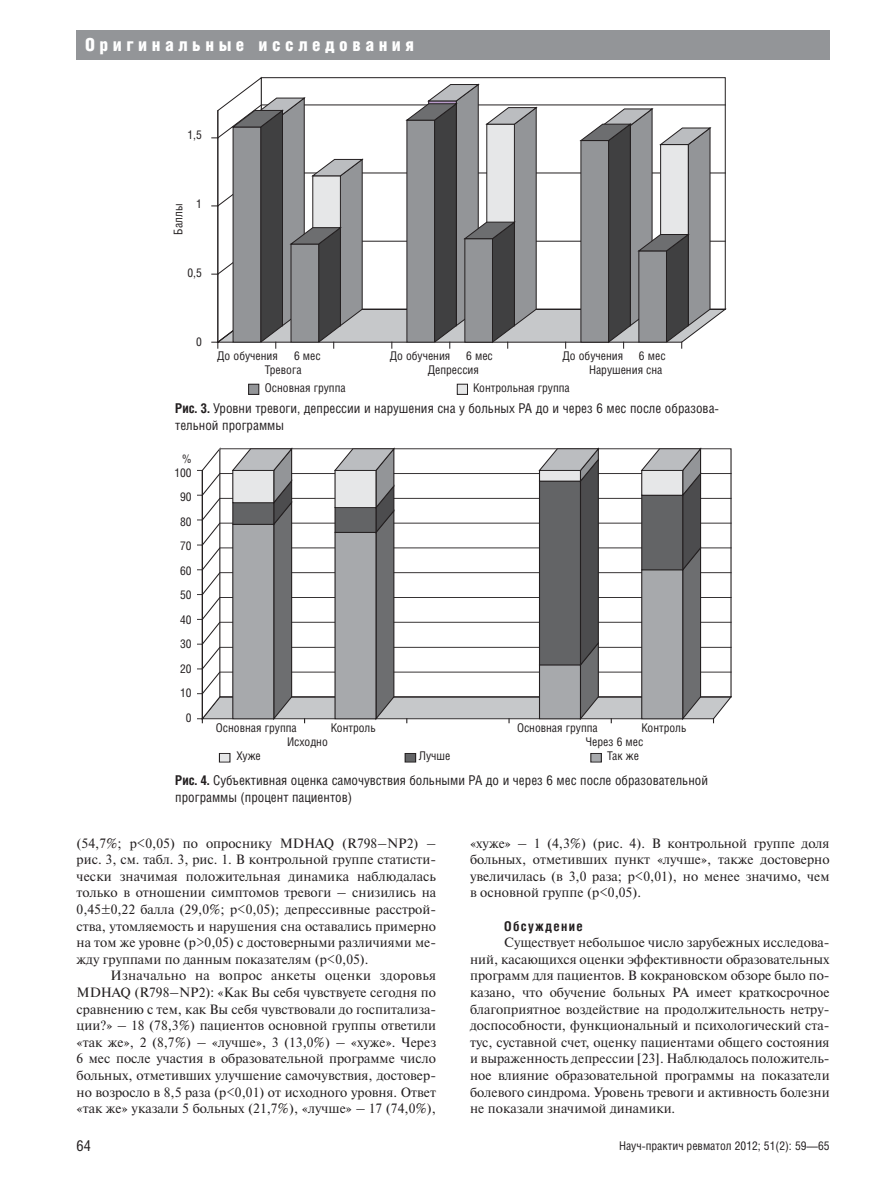
<style>
.page{position:relative;width:893px;height:1190px;background:#fff}
.page>*{position:absolute;margin:0;border:0;box-sizing:border-box;transform-origin:0 0}
.t1{font:900 18px "Helios Cond";letter-spacing:.25em;color:#fff}
.t2{font:15px "Helios Cond";color:#231f20}
.t3{font:13.5px/16.6px "Newton C";color:#231f20;text-align:justify}
.t4{font:13.5px/16.5px "Helios Cond";color:#231f20}
.t5{font:700 13.5px "Helios Cond";letter-spacing:.1em;color:#231f20}
.t6{font:12px/24.5px "Helios Cond";color:#231f20;text-align:right}
.s1{font-weight:700}
</style>
<div class="page">
<div style="left:77px;top:30px;width:752px;height:30px;background:#939598"></div>
<svg style="left:212px;top:76px;width:514px;height:272px"></svg>
<div style="left:248px;top:384px;width:11px;height:10px;background:#939598"></div>
<div style="left:248px;top:384px;width:11px;height:11px;border:1px solid #231f20"></div>
<div style="left:457px;top:384px;width:10px;height:10px;background:#e6e7e8"></div>
<div style="left:457px;top:384px;width:11px;height:11px;border:1px solid #231f20"></div>
<svg style="left:197px;top:447px;width:535px;height:276px"></svg>
<div style="left:219px;top:753px;width:11px;height:9px;background:#e6e7e8"></div>
<div style="left:219px;top:753px;width:11px;height:9px;border:1px solid #231f20"></div>
<div style="left:405px;top:753px;width:10px;height:9px;background:#636466"></div>
<div style="left:405px;top:753px;width:11px;height:9px;border:1px solid #231f20"></div>
<div style="left:591px;top:753px;width:10px;height:9px;background:#a7a9ac"></div>
<div style="left:590px;top:753px;width:11px;height:9px;border:1px solid #231f20"></div>
<h1 class="t1" style="left:85px;top:38px;width:330px">Оригинальные исследования</h1>
<p class="t6" style="left:187px;top:124px;width:16px">1,5</p>
<p class="t6" style="left:167px;top:235px;width:32px;rotate:-90deg">Баллы</p>
<p class="t6" style="left:196px;top:192px;width:7px">1</p>
<p class="t6" style="left:187px;top:261px;width:16px">0,5</p>
<p class="t6" style="left:196px;top:330px;width:7px">0</p>
<p class="t6" style="left:217px;top:344px;width:62px">До обучения</p>
<p class="t6" style="left:294px;top:344px;width:28px">6 мес</p>
<p class="t6" style="left:390px;top:344px;width:62px">До обучения</p>
<p class="t6" style="left:466px;top:344px;width:28px">6 мес</p>
<p class="t6" style="left:562px;top:344px;width:62px">До обучения</p>
<p class="t6" style="left:639px;top:344px;width:28px">6 мес</p>
<p class="t6" style="left:265px;top:358px;width:38px">Тревога</p>
<p class="t6" style="left:428px;top:358px;width:53px">Депрессия</p>
<p class="t6" style="left:589px;top:358px;width:75px">Нарушения сна</p>
<p class="t6" style="left:265px;top:376px;width:82px">Основная группа</p>
<p class="t6" style="left:473px;top:376px;width:98px">Контрольная группа</p>
<p class="t4" style="left:175px;top:401px;width:545px"><span class="s1">Рис. 3.</span> Уровни тревоги, депрессии и нарушения сна у больных РА до и через 6 мес после образова&shy;тельной программы</p>
<p class="t6" style="left:174px;top:452px;width:19px;line-height:14.4px">%<br>100</p>
<p class="t6" style="left:180px;top:486px;width:13px;text-align:center">90<br>80<br>70<br>60<br>50<br>40<br>30<br>20<br>10<br>0</p>
<p class="t6" style="left:216px;top:716px;width:82px">Основная группа</p>
<p class="t6" style="left:331px;top:716px;width:47px">Контроль</p>
<p class="t6" style="left:517px;top:716px;width:82px">Основная группа</p>
<p class="t6" style="left:641px;top:716px;width:47px">Контроль</p>
<p class="t6" style="left:287px;top:730px;width:42px">Исходно</p>
<p class="t6" style="left:585px;top:730px;width:59px">Через 6 мес</p>
<p class="t6" style="left:236px;top:744px;width:26px">Хуже</p>
<p class="t6" style="left:419px;top:744px;width:33px">Лучше</p>
<p class="t6" style="left:607px;top:744px;width:33px">Так же</p>
<p class="t4" style="left:175px;top:773px;width:534px"><span class="s1">Рис. 4.</span> Субъективная оценка самочувствия больными РА до и через 6 мес после образовательной программы (процент пациентов)</p>
<p class="t3" style="left:77px;top:835px;width:361px">(54,7%; р&lt;0,05) по опроснику MDHAQ (R798–NP2) – рис. 3, см. табл. 3, рис. 1. В контрольной группе статисти&shy;чески значимая положительная динамика наблюдалась только в отношении симптомов тревоги – снизились на 0,45±0,22 балла (29,0%; р&lt;0,05); депрессивные расстрой&shy;ства, утомляемость и нарушения сна оставались примерно на том же уровне (р&gt;0,05) с достоверными различиями ме&shy;жду группами по данным показателям (р&lt;0,05).</p>
<p class="t3" style="left:77px;top:968px;width:361px;text-indent:34px">Изначально на вопрос анкеты оценки здоровья MDHAQ (R798–NP2): «Как Вы себя чувствуете сегодня по сравнению с тем, как Вы себя чувствовали до госпитализа&shy;ции?» – 18 (78,3%) пациентов основной группы ответили «так же», 2 (8,7%) – «лучше», 3 (13,0%) – «хуже». Через 6 мес после участия в образовательной программе число больных, отметивших улучшение самочувствия, достовер&shy;но возросло в 8,5 раза (р&lt;0,01) от исходного уровня. Ответ «так же» указали 5 больных (21,7%), «лучше» – 17 (74,0%),</p>
<p class="t2" style="left:77px;top:1139px;width:16px">64</p>
<p class="t3" style="left:470px;top:835px;width:361px">«хуже» – 1 (4,3%) (рис. 4). В контрольной группе доля больных, отметивших пункт «лучше», также достоверно увеличилась (в 3,0 раза; р&lt;0,01), но менее значимо, чем в основной группе (р&lt;0,05).</p>
<p class="t5" style="left:504px;top:920px;width:80px">Обсуждение</p>
<p class="t3" style="left:470px;top:935px;width:361px;text-indent:34px">Существует небольшое число зарубежных исследова&shy;ний, касающихся оценки эффективности образовательных программ для пациентов. В кокрановском обзоре было по&shy;казано, что обучение больных РА имеет краткосрочное благоприятное воздействие на продолжительность нетру&shy;доспособности, функциональный и психологический ста&shy;тус, суставной счет, оценку пациентами общего состояния и выраженность депрессии [23]. Наблюдалось положитель&shy;ное влияние образовательной программы на показатели болевого синдрома. Уровень тревоги и активность болезни не показали значимой динамики.</p>
<p class="t6" style="left:619px;top:1134px;width:212px">Науч-практич ревматол 2012; 51(2): 59—65</p>
</div>
